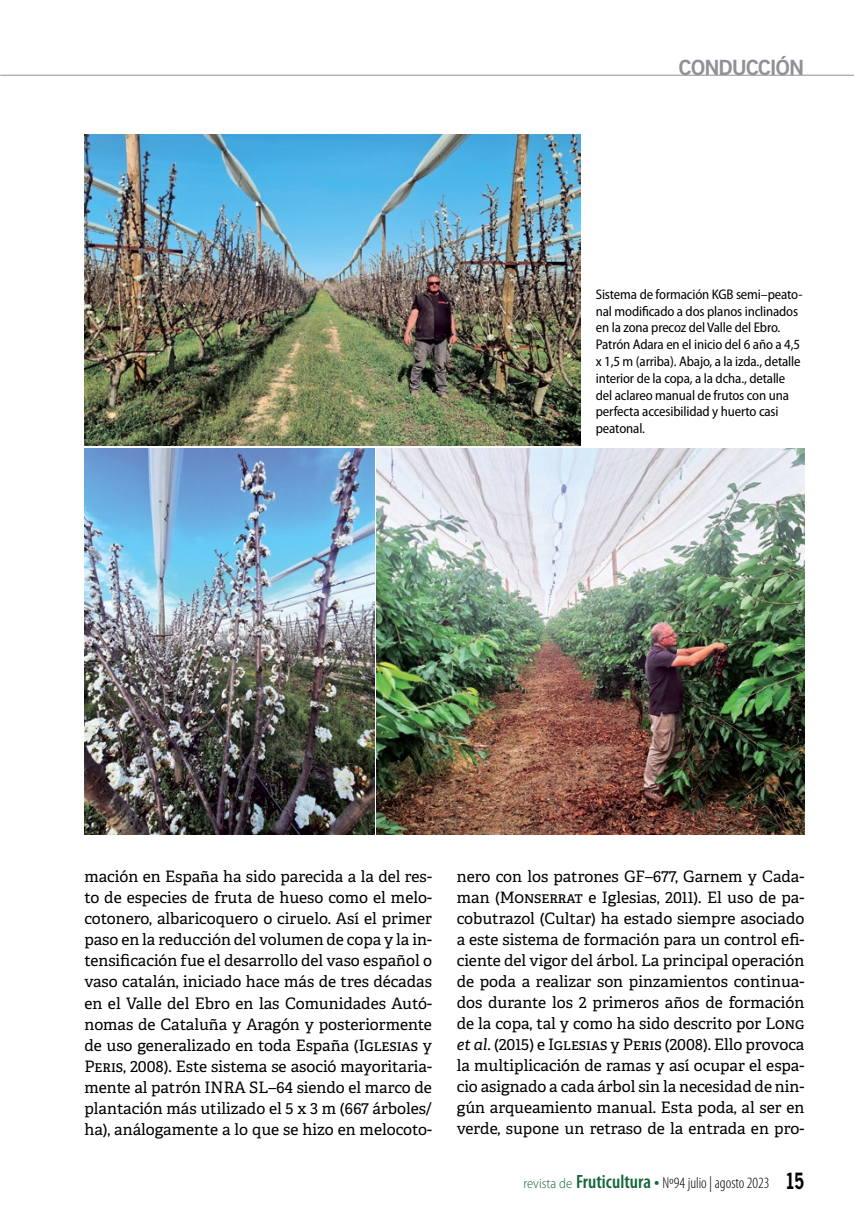
<style>
.page{position:relative;width:854px;height:1216px;background:#fff}
.page>*{position:absolute;margin:0;border:0;box-sizing:border-box;transform-origin:0 0}
.t1{font:21px "Trade Gothic LT Std Bd 2";letter-spacing:-.04em;color:#8e9196}
.t2{font:15.75px/21px "Adelle";color:#000;text-align:justify}
.t3{font:300 condensed 15.75px "Myriad Pro";color:#000}
.t4{font:semi-condensed 14px/16.8px "Myriad Pro";letter-spacing:-.01em;color:#000}
.s1{font-style:italic}
.s2{font-stretch:semi-condensed;font-size:14px;color:#15673a}
.s3{font-weight:600;font-size:19.25px;color:#15673a}
.s4{font-family:"News Gothic Std";font-weight:700;font-stretch:normal;font-size:21px}
</style>
<div class="page">
<hr style="left:0;top:75px;width:853px;height:1px;background:#8e9196">
<img style="left:84px;top:134px;width:496px;height:311px">
<img style="left:84px;top:448px;width:290px;height:386px">
<img style="left:376px;top:448px;width:428px;height:386px">
<h1 class="t1" style="left:678px;top:55px;width:127px">CONDUCCIÓN</h1>
<p class="t4" style="left:595px;top:286px;width:208px">Sistema de formación KGB semi–peato&shy;nal modificado a dos planos inclinados en la zona precoz del Valle del Ebro.<br>Patrón Adara en el inicio del 6 año a 4,5 x 1,5 m (arriba). Abajo, a la izda., detalle interior de la copa, a la dcha., detalle del aclareo manual de frutos con una perfecta accesibilidad y huerto casi peatonal.</p>
<p class="t2" style="left:84px;top:866px;width:349px">mación en España ha sido parecida a la del res&shy;to de especies de fruta de hueso como el melo&shy;cotonero, albaricoquero o ciruelo. Así el primer paso en la reducción del volumen de copa y la in&shy;tensificación fue el desarrollo del vaso español o vaso catalán, iniciado hace más de tres décadas en el Valle del Ebro en las Comunidades Autó&shy;nomas de Cataluña y Aragón y posteriormente de uso generalizado en toda España (Iglesias y Peris, 2008). Este sistema se asoció mayoritaria&shy;mente al patrón INRA SL–64 siendo el marco de plantación más utilizado el 5 x 3 m (667 árboles/ ha), análogamente a lo que se hizo en melocoto-</p>
<p class="t2" style="left:456px;top:866px;width:349px">nero con los patrones GF–677, Garnem y Cada&shy;man (Monserrat e Iglesias, 2011). El uso de pa&shy;cobutrazol (Cultar) ha estado siempre asociado a este sistema de formación para un control efi&shy;ciente del vigor del árbol. La principal operación de poda a realizar son pinzamientos continua&shy;dos durante los 2 primeros años de formación de la copa, tal y como ha sido descrito por Long <span class="s1">et al.</span> (2015) e Iglesias y Peris (2008). Ello provoca la multiplicación de ramas y así ocupar el espa&shy;cio asignado a cada árbol sin la necesidad de nin&shy;gún arqueamiento manual. Esta poda, al ser en verde, supone un retraso de la entrada en pro-</p>
<p class="t3" style="left:523px;top:1174px;width:282px"><span class="s2">revista de</span> <span class="s3">Fruticultura •</span> Nº94 julio | agosto 2023 <span class="s4">15</span></p>
</div>
